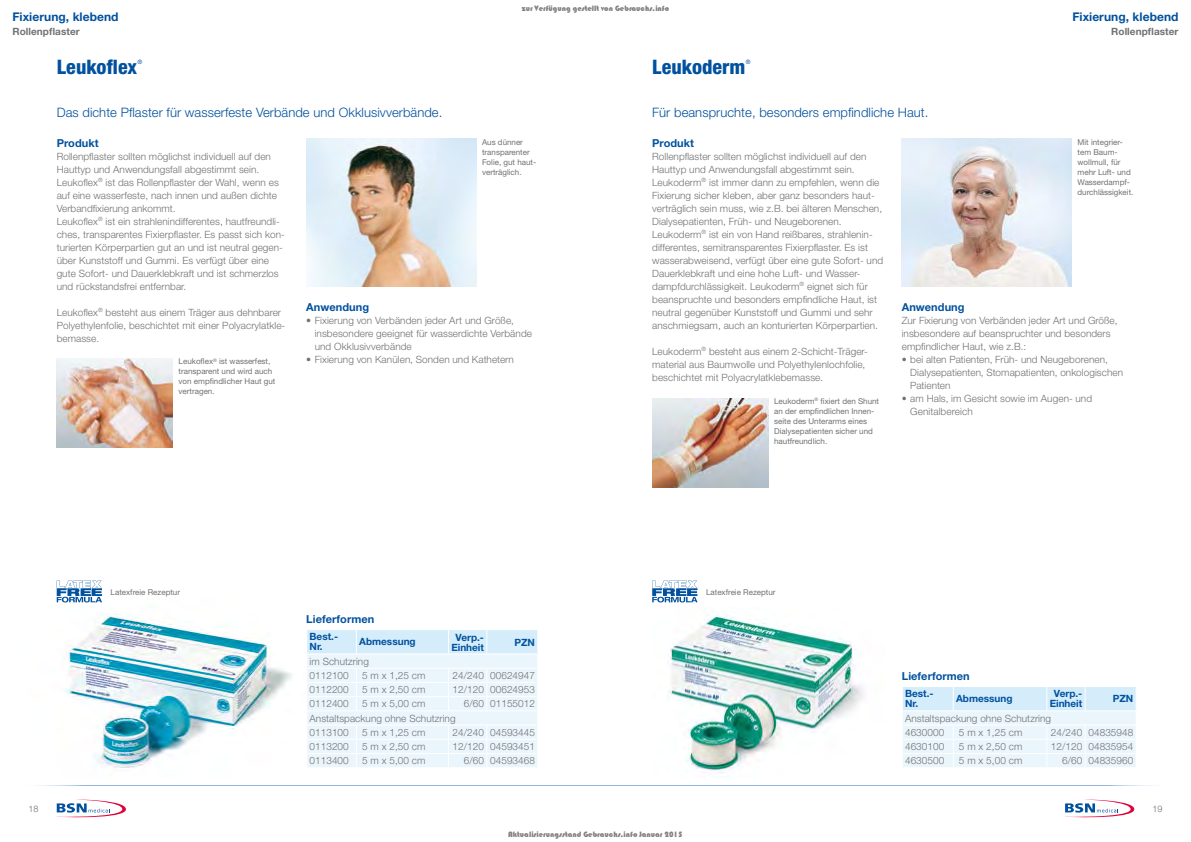
<style>
.page{position:relative;width:1191px;height:842px;background:#fff}
.page>*{position:absolute;margin:0;border:0;box-sizing:border-box;transform-origin:0 0}
.t1{font:800 condensed 20px "Helvetica Neue LT Std";color:#00519e}
.t2{font:300 13px "Helvetica Neue LT Std";letter-spacing:.005em;color:#00519e}
.t3{font:700 12px "Helvetica Neue LT Std";letter-spacing:.005em;color:#00519e}
.t4{font:700 11px "Helvetica Neue LT Std";letter-spacing:.005em;color:#00519e}
.t5{font:300 10px/13px "Helvetica Neue LT Std";letter-spacing:.005em;color:#707172}
.t6{font:700 10px/10px "Helvetica Neue LT Std";color:#00519e}
.t7{font:700 10px "Helvetica Neue LT Std";letter-spacing:.005em;color:#707172}
.t8{font:300 9px "Helvetica Neue LT Std";color:#707172}
.t9{font:8px/10px "Helvetica Neue LT Std";color:#707172}
.t10{font:8px "Bauhaus 93";color:rgb(0 0 0/.5)}
.t11{font:condensed 6px "Helvetica Neue LT Std";color:#00519e}
</style>
<div class="page">
<hr style="left:0;top:784px;width:1191px;height:1px;background:#00519e">
<hr style="left:0;top:87px;width:1191px;height:1px;background:#00519e">
<svg style="left:57px;top:799px;width:69px;height:18px"></svg>
<svg style="left:1065px;top:799px;width:69px;height:18px"></svg>
<img style="left:667px;top:611px;width:197px;height:166px">
<img style="left:901px;top:139px;width:170px;height:147px">
<img style="left:652px;top:398px;width:116px;height:89px">
<svg style="left:652px;top:580px;width:45px;height:22px"></svg>
<img style="left:56px;top:598px;width:236px;height:170px">
<img style="left:306px;top:139px;width:170px;height:147px">
<img style="left:57px;top:359px;width:116px;height:88px">
<svg style="left:57px;top:580px;width:45px;height:22px"></svg>
<svg style="left:903px;top:687px;width:233px;height:80px;background:#e5f3fb"></svg>
<svg style="left:307px;top:630px;width:231px;height:137px;background:#e9f5fb"></svg>
<p class="t10" style="left:522px;top:4px;width:149px">zur Verfügung gestellt von Gebrauchs.info</p>
<p class="t3" style="left:12px;top:9px;width:108px">Fixierung, klebend</p>
<p class="t7" style="left:12px;top:25px;width:69px">Rollenpflaster</p>
<h1 class="t1" style="left:57px;top:54px;width:82px">Leukoflex</h1>
<p class="t11" style="left:137px;top:58px;width:6px">®</p>
<h2 class="t2" style="left:57px;top:104px;width:387px">Das dichte Pflaster für wasserfeste Verbände und Okklusivverbände.</h2>
<p class="t4" style="left:57px;top:136px;width:43px">Produkt</p>
<p class="t5" style="left:57px;top:149px;width:230px">Rollenpflaster sollten möglichst individuell auf den Hauttyp und Anwendungsfall abgestimmt sein.<br>Leukoflex<sup>®</sup> ist das Rollenpflaster der Wahl, wenn es auf eine wasserfeste, nach innen und außen dichte Verbandfixierung ankommt.<br>Leukoflex<sup>®</sup> ist ein strahlenindifferentes, hautfreundli&shy;ches, transparentes Fixierpflaster. Es passt sich kon&shy;turierten Körperpartien gut an und ist neutral gegen&shy;über Kunststoff und Gummi. Es verfügt über eine gute Sofort- und Dauerklebkraft und ist schmerzlos und rückstandsfrei entfernbar.</p>
<p class="t5" style="left:57px;top:305px;width:230px">Leukoflex<sup>®</sup> besteht aus einem Träger aus dehnbarer<br>Polyethylenfolie, beschichtet mit einer Polyacrylatkle&shy;bemasse.</p>
<p class="t9" style="left:179px;top:356px;width:98px">Leukoflex<sup>®</sup> ist wasserfest, transparent und wird auch von empfindlicher Haut gut vertragen.</p>
<p class="t3" style="left:1072px;top:9px;width:108px">Fixierung, klebend</p>
<p class="t7" style="left:1111px;top:25px;width:69px">Rollenpflaster</p>
<h1 class="t1" style="left:652px;top:54px;width:95px">Leukoderm</h1>
<p class="t11" style="left:746px;top:58px;width:6px">®</p>
<h2 class="t2" style="left:652px;top:104px;width:278px">Für beanspruchte, besonders empfindliche Haut.</h2>
<p class="t4" style="left:652px;top:136px;width:43px">Produkt</p>
<p class="t5" style="left:652px;top:149px;width:232px">Rollenpflaster sollten möglichst individuell auf den Hauttyp und Anwendungsfall abgestimmt sein.<br>Leukoderm<sup>®</sup> ist immer dann zu empfehlen, wenn die Fixierung sicher kleben, aber ganz besonders haut&shy;verträglich sein muss, wie z.B. bei älteren Menschen, Dialysepatienten, Früh- und Neugeborenen.<br>Leukoderm<sup>®</sup> ist ein von Hand reißbares, strahlenin&shy;differentes, semitransparentes Fixierpflaster. Es ist wasserabweisend, verfügt über eine gute Sofort- und Dauerklebkraft und eine hohe Luft- und Wasser&shy;dampfdurchlässigkeit. Leukoderm<sup>®</sup> eignet sich für beanspruchte und besonders empfindliche Haut, ist neutral gegenüber Kunststoff und Gummi und sehr anschmiegsam, auch an konturierten Körperpartien.</p>
<p class="t5" style="left:652px;top:344px;width:217px">Leukoderm<sup>®</sup> besteht aus einem 2-Schicht-Träger&shy;material aus Baumwolle und Polyethylenlochfolie, beschichtet mit Polyacrylatklebemasse.</p>
<p class="t9" style="left:774px;top:396px;width:106px">Leukoderm<sup>®</sup> fixiert den Shunt an der empfindlichen Innen&shy;seite des Unterarms eines<br>Dialysepatienten sicher und hautfreundlich.</p>
<p class="t9" style="left:482px;top:137px;width:56px">Aus dünner transparenter<br>Folie, gut haut&shy;verträglich.</p>
<p class="t9" style="left:1077px;top:137px;width:57px">Mit integrier&shy;tem Baum&shy;wollmull, für mehr Luft- und<br>Wasserdampf&shy;durchlässigkeit.</p>
<p class="t4" style="left:306px;top:300px;width:64px">Anwendung</p>
<p class="t5" style="left:315px;top:314px;width:219px;text-indent:-8px">• Fixierung von Verbänden jeder Art und Größe, insbesondere geeignet für wasserdichte Verbände und Okklusivverbände</p>
<p class="t5" style="left:306px;top:353px;width:209px">• Fixierung von Kanülen, Sonden und Kathetern</p>
<p class="t4" style="left:901px;top:300px;width:64px">Anwendung</p>
<p class="t5" style="left:901px;top:314px;width:217px">Zur Fixierung von Verbänden jeder Art und Größe, insbesondere auf beanspruchter und besonders empfindlicher Haut, wie z.B.:</p>
<p class="t5" style="left:910px;top:353px;width:214px;text-indent:-8px">• bei alten Patienten, Früh- und Neugeborenen,<br>Dialysepatienten, Stomapatienten, onkologischen<br>Patienten</p>
<p class="t5" style="left:910px;top:392px;width:183px;text-indent:-8px">• am Hals, im Gesicht sowie im Augen- und<br>Genitalbereich</p>
<p class="t9" style="left:111px;top:587px;width:71px">Latexfreie Rezeptur</p>
<p class="t4" style="left:306px;top:613px;width:70px">Lieferformen</p>
<p class="t6" style="left:309px;top:632px;width:30px">Best.-<br>Nr.</p>
<p class="t6" style="left:359px;top:637px;width:58px">Abmessung</p>
<p class="t6" style="left:451px;top:632px;width:34px;text-align:center">Verp.-<br>Einheit</p>
<p class="t6" style="left:514px;top:637px;width:22px">PZN</p>
<p class="t5" style="left:309px;top:654px;width:61px;line-height:14.2px">im Schutzring<br>0112100</p>
<p class="t5" style="left:362px;top:669px;width:65px">5 m x 1,25 cm</p>
<p class="t5" style="left:452px;top:669px;width:84px">24/240 00624947</p>
<p class="t5" style="left:309px;top:683px;width:41px">0112200</p>
<p class="t5" style="left:362px;top:683px;width:65px">5 m x 2,50 cm</p>
<p class="t5" style="left:452px;top:683px;width:84px">12/120 00624953</p>
<p class="t5" style="left:309px;top:697px;width:41px">0112400</p>
<p class="t5" style="left:362px;top:697px;width:65px">5 m x 5,00 cm</p>
<p class="t5" style="left:464px;top:697px;width:73px">6/60 01155012</p>
<p class="t5" style="left:309px;top:711px;width:147px;line-height:14.2px">Anstaltspackung ohne Schutzring<br>0113100</p>
<p class="t5" style="left:362px;top:725px;width:65px">5 m x 1,25 cm</p>
<p class="t5" style="left:452px;top:725px;width:84px">24/240 04593445</p>
<p class="t5" style="left:309px;top:740px;width:41px">0113200</p>
<p class="t5" style="left:362px;top:740px;width:65px">5 m x 2,50 cm</p>
<p class="t5" style="left:452px;top:740px;width:84px">12/120 04593451</p>
<p class="t5" style="left:309px;top:754px;width:41px">0113400</p>
<p class="t5" style="left:362px;top:754px;width:65px">5 m x 5,00 cm</p>
<p class="t5" style="left:464px;top:754px;width:73px">6/60 04593468</p>
<p class="t9" style="left:706px;top:587px;width:71px">Latexfreie Rezeptur</p>
<p class="t4" style="left:901px;top:670px;width:70px">Lieferformen</p>
<p class="t6" style="left:905px;top:689px;width:30px">Best.-<br>Nr.</p>
<p class="t6" style="left:956px;top:694px;width:58px">Abmessung</p>
<p class="t6" style="left:1049px;top:689px;width:34px;text-align:center">Verp.-<br>Einheit</p>
<p class="t6" style="left:1112px;top:694px;width:22px">PZN</p>
<p class="t5" style="left:905px;top:711px;width:147px;line-height:14.2px">Anstaltspackung ohne Schutzring<br>4630000</p>
<p class="t5" style="left:959px;top:725px;width:65px">5 m x 1,25 cm</p>
<p class="t5" style="left:1051px;top:725px;width:84px">24/240 04835948</p>
<p class="t5" style="left:905px;top:740px;width:41px">4630100</p>
<p class="t5" style="left:959px;top:740px;width:65px">5 m x 2,50 cm</p>
<p class="t5" style="left:1051px;top:740px;width:84px">12/120 04835954</p>
<p class="t5" style="left:905px;top:754px;width:41px">4630500</p>
<p class="t5" style="left:959px;top:754px;width:65px">5 m x 5,00 cm</p>
<p class="t5" style="left:1062px;top:754px;width:73px">6/60 04835960</p>
<p class="t8" style="left:28px;top:803px;width:12px">18</p>
<p class="t8" style="left:1152px;top:803px;width:12px">19</p>
<p class="t10" style="left:508px;top:830px;width:176px">Aktualisierungsstand Gebrauchs.info Januar 2015</p>
</div>
